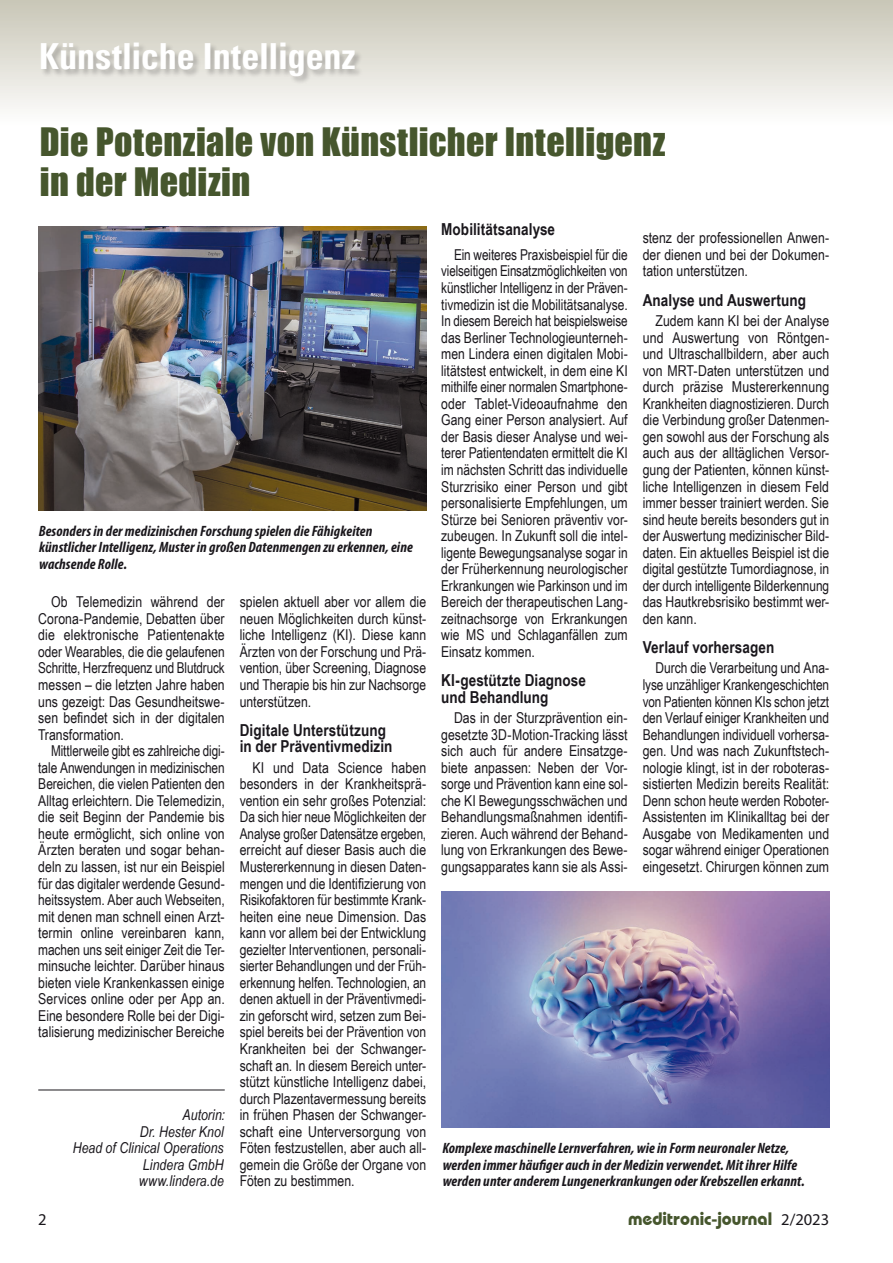
<style>
.page{position:relative;width:893px;height:1263px;background:#fff}
.page>*{position:absolute;margin:0;border:0;box-sizing:border-box;transform-origin:0 0}
.t1{font:36px/39.6px "Impact";letter-spacing:.01em;color:#46562d}
.t2{font:700 condensed 36px "Univers";color:#fff}
.t3{font:700 18px "Bauhaus IT Cby BT";color:#46562d}
.t4{font:700 16.5px/16.5px "Arial Narrow";letter-spacing:.005em;color:#1a171c}
.t5{font:16.5px "Myriad Pro";color:#1a171c}
.t6{font:15px/16.5px "Arial Narrow";color:#1a171c;text-align:justify}
.t7{font:15px/16.5px "Arial Narrow";color:#1a171c;text-align:justify;scale:.96 1}
.t8{font:15px/16.5px "Arial Narrow";color:#1a171c;text-align:justify;scale:.95 1}
.t9{font:italic 700 condensed 15px/16.5px "Myriad Pro";letter-spacing:.01em;color:#1a171c}
.t10{font:italic 15px/16.5px "Arial Narrow";letter-spacing:.005em;color:#1a171c;text-align:right}
.s1{font-family:"Myriad Pro";font-weight:400;font-size:16.5px;color:#1a171c}
</style>
<div class="page">
<div style="left:0;top:0;width:893px;height:128px;background:linear-gradient(to bottom,#c8c6b6,#fffffe)"></div>
<hr style="left:38px;top:1089px;width:187px;height:1px;background:#1a171c">
<img style="left:38px;top:227px;width:388px;height:284px">
<img style="left:442px;top:892px;width:388px;height:235px">
<div style="left:41px;top:43px;width:323px;height:42px;background:#1a171c;opacity:.25"></div>
<h1 class="t2" style="left:39px;top:34px;width:318px">Künstliche Intelligenz</h1>
<h1 class="t1" style="left:40px;top:121px;width:627px">Die Potenziale von Künstlicher Intelligenz in der Medizin</h1>
<p class="t9" style="left:39px;top:522px;width:376px">Besonders in der medizinischen Forschung spielen die Fähigkeiten künstlicher Intelligenz, Muster in großen Datenmengen zu erkennen, eine wachsende Rolle.</p>
<p class="t6" style="left:38px;top:593px;width:188px;text-indent:13px">Ob Telemedizin während der Corona-Pandemie, Debatten über die elektronische Patientenakte oder Wearables, die die gelaufenen Schritte, Herzfrequenz und Blutdruck messen – die letzten Jahre haben uns gezeigt: Das Gesundheitswe&shy;sen befindet sich in der digitalen Transformation.</p>
<p class="t8" style="left:38px;top:742px;width:198px;text-indent:13px">Mittlerweile gibt es zahlreiche digi&shy;tale Anwendungen in medizinischen Bereichen, die vielen Patienten den Alltag erleichtern. Die Telemedizin, die seit Beginn der Pandemie bis heute ermöglicht, sich online von Ärzten beraten und sogar behan&shy;deln zu lassen, ist nur ein Beispiel für das digitaler werdende Gesund&shy;heitssystem. Aber auch Webseiten, mit denen man schnell einen Arzt&shy;termin online vereinbaren kann, machen uns seit einiger Zeit die Ter&shy;minsuche leichter. Darüber hinaus bieten viele Krankenkassen einige Services online oder per App an.<br>Eine besondere Rolle bei der Digi&shy;talisierung medizinischer Bereiche</p>
<p class="t10" style="left:73px;top:1106px;width:154px">Autorin:<br>Dr. Hester Knol<br>Head of Clinical Operations<br>Lindera GmbH www.lindera.de</p>
<p class="t6" style="left:240px;top:593px;width:188px">spielen aktuell aber vor allem die neuen Möglichkeiten durch künst&shy;liche Intelligenz (KI). Diese kann Ärzten von der Forschung und Prä&shy;vention, über Screening, Diagnose und Therapie bis hin zur Nachsorge unterstützen.</p>
<p class="t4" style="left:240px;top:721px;width:154px">Digitale Unterstützung in der Präventivmedizin</p>
<p class="t6" style="left:240px;top:759px;width:188px;text-indent:13px">KI und Data Science haben besonders in der Krankheitsprä&shy;vention ein sehr großes Potenzial:<br>Da sich hier neue Möglichkeiten der Analyse großer Datensätze ergeben, erreicht auf dieser Basis auch die Mustererkennung in diesen Daten&shy;mengen und die Identifizierung von Risikofaktoren für bestimmte Krank&shy;heiten eine neue Dimension. Das kann vor allem bei der Entwicklung gezielter Interventionen, personali&shy;sierter Behandlungen und der Früh&shy;erkennung helfen. Technologien, an denen aktuell in der Präventivmedi&shy;zin geforscht wird, setzen zum Bei&shy;spiel bereits bei der Prävention von Krankheiten bei der Schwanger&shy;schaft an. In diesem Bereich unter&shy;stützt künstliche Intelligenz dabei, durch Plazentavermessung bereits in frühen Phasen der Schwanger&shy;schaft eine Unterversorgung von Föten festzustellen, aber auch all&shy;gemein die Größe der Organe von Föten zu bestimmen.</p>
<p class="t4" style="left:441px;top:220px;width:115px">Mobilitätsanalyse</p>
<p class="t7" style="left:441px;top:246px;width:196px;text-indent:13px">Ein weiteres Praxisbeispiel für die vielseitigen Einsatzmöglichkeiten von künstlicher Intelligenz in der Präven&shy;tivmedizin ist die Mobilitätsanalyse.<br>In diesem Bereich hat beispielsweise das Berliner Technologieunterneh&shy;men Lindera einen digitalen Mobi&shy;litätstest entwickelt, in dem eine KI mithilfe einer normalen Smartphone&shy;oder Tablet-Videoaufnahme den Gang einer Person analysiert. Auf der Basis dieser Analyse und wei&shy;terer Patientendaten ermittelt die KI im nächsten Schritt das individuelle Sturzrisiko einer Person und gibt personalisierte Empfehlungen, um Stürze bei Senioren präventiv vor&shy;zubeugen. In Zukunft soll die intel&shy;ligente Bewegungsanalyse sogar in der Früherkennung neurologischer Erkrankungen wie Parkinson und im Bereich der therapeutischen Lang&shy;zeitnachsorge von Erkrankungen wie MS und Schlaganfällen zum Einsatz kommen.</p>
<p class="t4" style="left:441px;top:671px;width:146px">KI-gestützte Diagnose und Behandlung</p>
<p class="t6" style="left:441px;top:709px;width:188px;text-indent:13px">Das in der Sturzprävention ein&shy;gesetzte 3D-Motion-Tracking lässt sich auch für andere Einsatzge&shy;biete anpassen: Neben der Vor&shy;sorge und Prävention kann eine sol&shy;che KI Bewegungsschwächen und Behandlungsmaßnahmen identifi&shy;zieren. Auch während der Behand&shy;lung von Erkrankungen des Bewe&shy;gungsapparates kann sie als Assi-</p>
<p class="t6" style="left:643px;top:229px;width:188px">stenz der professionellen Anwen&shy;der dienen und bei der Dokumen&shy;tation unterstützen.</p>
<p class="t4" style="left:643px;top:291px;width:165px">Analyse und Auswertung</p>
<p class="t6" style="left:643px;top:312px;width:188px;text-indent:13px">Zudem kann KI bei der Analyse und Auswertung von Röntgen&shy;und Ultraschallbildern, aber auch von MRT-Daten unterstützen und durch präzise Mustererkennung Krankheiten diagnostizieren. Durch die Verbindung großer Datenmen&shy;gen sowohl aus der Forschung als auch aus der alltäglichen Versor&shy;gung der Patienten, können künst&shy;liche Intelligenzen in diesem Feld immer besser trainiert werden. Sie sind heute bereits besonders gut in der Auswertung medizinischer Bild&shy;daten. Ein aktuelles Beispiel ist die digital gestützte Tumordiagnose, in der durch intelligente Bilderkennung das Hautkrebsrisiko bestimmt wer&shy;den kann.</p>
<p class="t4" style="left:643px;top:638px;width:133px">Verlauf vorhersagen</p>
<p class="t6" style="left:643px;top:659px;width:188px;text-indent:13px">Durch die Verarbeitung und Ana&shy;lyse unzähliger Krankengeschichten von Patienten können KIs schon jetzt den Verlauf einiger Krankheiten und Behandlungen individuell vorhersa&shy;gen. Und was nach Zukunftstech&shy;nologie klingt, ist in der roboteras&shy;sistierten Medizin bereits Realität:<br>Denn schon heute werden Roboter-Assistenten im Klinikalltag bei der Ausgabe von Medikamenten und sogar während einiger Operationen eingesetzt. Chirurgen können zum</p>
<p class="t9" style="left:442px;top:1140px;width:364px">Komplexe maschinelle Lernverfahren, wie in Form neuronaler Netze, werden immer häufiger auch in der Medizin verwendet. Mit ihrer Hilfe werden unter anderem Lungenerkrankungen oder Krebszellen erkannt.</p>
<p class="t5" style="left:38px;top:1209px;width:10px">2</p>
<p class="t3" style="left:628px;top:1207px;width:203px">meditronic-journal <span class="s1">2/2023</span></p>
</div>
